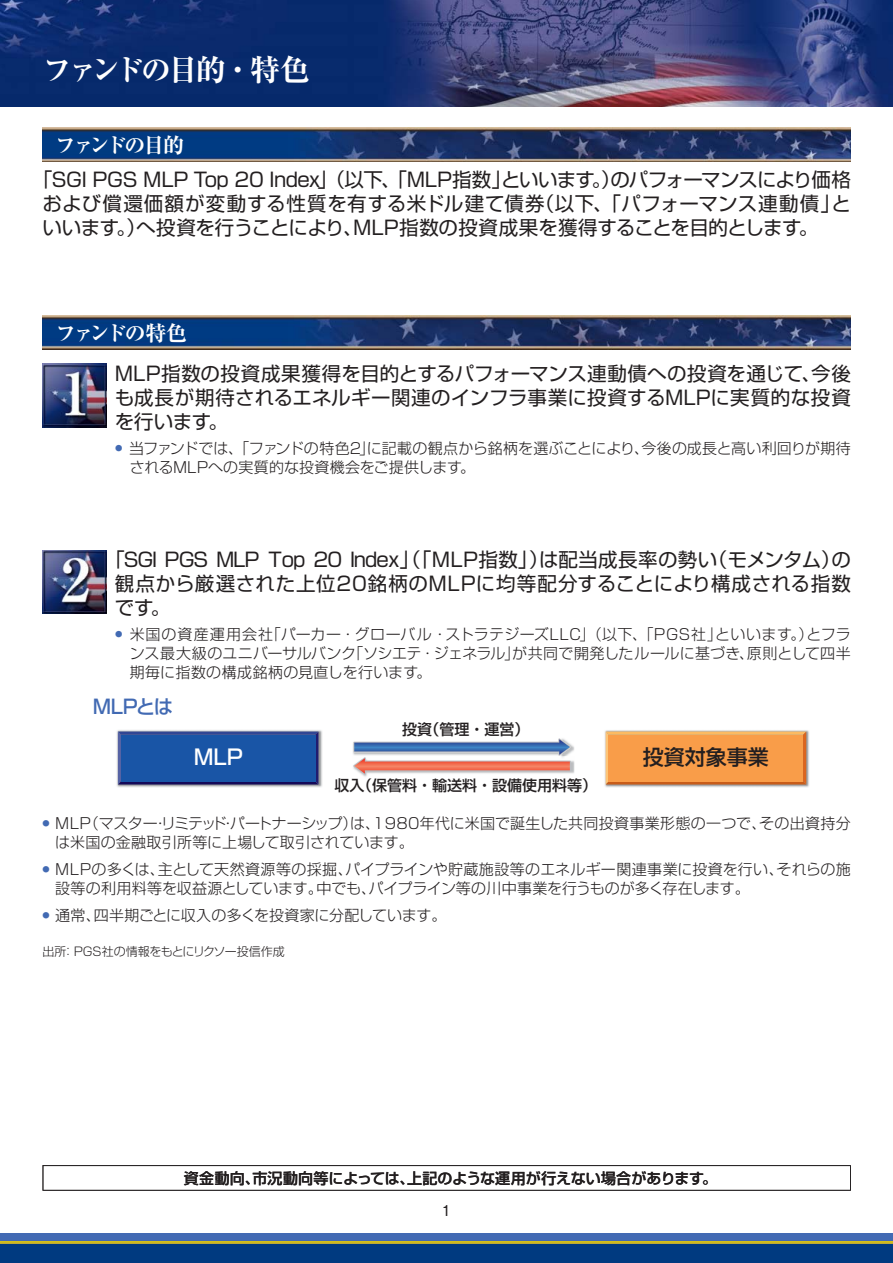
<style>
.page{position:relative;width:893px;height:1263px;background:#fff}
.page>*{position:absolute;margin:0;border:0;box-sizing:border-box;transform-origin:0 0}
.t1{font:30px "Ryumin Pro Ex Bold 90 pv RKSJ H";letter-spacing:-.105em;color:#fff}
.t2{font:21px "Ryumin Pro Ex Bold 90 pv RKSJ H";letter-spacing:-.125em;color:#fff}
.t3{font:21px "Shin Go Pro Medium 90 pv RKSJ H";color:#231f20}
.t4{font:21px "Shin Go Pro Medium 90 pv RKSJ H";color:#fff}
.t5{font:19.5px/24px "Shin Go Pro Regular 90 pv RKSJ H";letter-spacing:.01em;color:#231f20;text-align:justify}
.t6{font:19.5px "Shin Go Pro Medium 90 pv RKSJ H";letter-spacing:-.045em;color:#426ab3}
.t7{font:15px/18.8px "Shin Go Pro Light 90 pv RKSJ H";letter-spacing:.005em;color:#231f20}
.t8{font:15px "Shin Go Pro Medium 90 pv RKSJ H";color:#231f20}
.t9{font:15px "Shin Go Pro Light 90 pv RKSJ H";letter-spacing:-.015em;color:#231f20}
.t10{font:15px "Gothic BBB Pro Medium 90 pv RKSJ H";color:#231f20}
.t11{font:12px "Shin Go Pro Light 90 pv RKSJ H";color:#231f20}
.s1{font-family:"Shin Go Pro Heavy 90 pv RKSJ H";color:#426ab3}
</style>
<div class="page">
<img style="left:0;top:0;width:892px;height:107px">
<div style="left:0;top:1233px;width:892px;height:9px;background:#426ab3"></div>
<svg style="left:0;top:1242px;width:892px;height:2px;background:#c4b129"></svg>
<div style="left:0;top:1244px;width:892px;height:19px;background:#003a80"></div>
<img style="left:43px;top:128px;width:807px;height:34px">
<img style="left:43px;top:316px;width:807px;height:34px">
<img style="left:43px;top:364px;width:63px;height:64px">
<img style="left:43px;top:550px;width:63px;height:64px">
<img style="left:117px;top:730px;width:205px;height:58px">
<svg style="left:118px;top:732px;width:200px;height:53px;background:#2f3c84"></svg>
<div style="left:121px;top:735px;width:194px;height:46px;background:#1955a6"></div>
<img style="left:605px;top:730px;width:204px;height:58px">
<svg style="left:605px;top:732px;width:201px;height:53px;background:#e0924b"></svg>
<div style="left:609px;top:735px;width:194px;height:46px;background:#f99d49"></div>
<img style="left:570px;top:743px;width:4px;height:11px">
<img style="left:362px;top:760px;width:212px;height:17px">
<svg style="left:353px;top:738px;width:217px;height:37px"></svg>
<svg style="left:43px;top:1165px;width:807px;height:26px"></svg>
<h1 class="t1" style="left:43px;top:58px;width:269px">ファンドの目的・特色</h1>
<h2 class="t2" style="left:55px;top:137px;width:130px">ファンドの目的</h2>
<h3 class="t5" style="left:43px;top:171px;width:809px;text-indent:-10px">「SGI PGS MLP Top 20 Index」（以下、「MLP指数」といいます。）のパフォーマンスにより価格および償還価額が変動する性質を有する米ドル建て債券（以下、「パフォーマンス連動債」といいます。）へ投資を行うことにより、MLP指数の投資成果を獲得することを目的とします。</h3>
<h2 class="t2" style="left:55px;top:325px;width:133px">ファンドの特色</h2>
<h3 class="t5" style="left:115px;top:364px;width:737px">MLP指数の投資成果獲得を目的とするパフォーマンス連動債への投資を通じて、今後も成長が期待されるエネルギー関連のインフラ事業に投資するMLPに実質的な投資を行います。</h3>
<p class="t7" style="left:130px;top:441px;width:722px;text-indent:-15px"><span class="s1">•</span> 当ファンドでは、「ファンドの特色2」に記載の観点から銘柄を選ぶことにより、今後の成長と高い利回りが期待されるMLPへの実質的な投資機会をご提供します。</p>
<h3 class="t5" style="left:115px;top:550px;width:737px;text-indent:-10px">「SGI PGS MLP Top 20 Index」（「MLP指数」）は配当成長率の勢い（モメンタム）の観点から厳選された上位20銘柄のMLPに均等配分することにより構成される指数です。</h3>
<p class="t7" style="left:130px;top:627px;width:722px;text-align:justify;text-indent:-15px"><span class="s1">•</span> 米国の資産運用会社「パーカー・グローバル・ストラテジーズLLC」（以下、「PGS社」といいます。）とフランス最大級のユニバーサルバンク「ソシエテ・ジェネラル」が共同で開発したルールに基づき、原則として四半期毎に指数の構成銘柄の見直しを行います。</p>
<h3 class="t6" style="left:93px;top:699px;width:82px">MLPとは</h3>
<h2 class="t4" style="left:194px;top:749px;width:50px">MLP</h2>
<p class="t8" style="left:402px;top:723px;width:129px">投資（管理・運営）</p>
<p class="t8" style="left:334px;top:780px;width:264px">収入（保管料・輸送料・設備使用料等）</p>
<h2 class="t3" style="left:643px;top:749px;width:127px">投資対象事業</h2>
<p class="t7" style="left:55px;top:816px;width:797px;text-indent:-12px"><sup>●</sup> MLP（マスター・リミテッド・パートナーシップ）は、1980年代に米国で誕生した共同投資事業形態の一つで、その出資持分は米国の金融取引所等に上場して取引されています。</p>
<p class="t7" style="left:55px;top:862px;width:797px;text-indent:-13px"><sup>●</sup> MLPの多くは、主として天然資源等の採掘、パイプラインや貯蔵施設等のエネルギー関連事業に投資を行い、それらの施設等の利用料等を収益源としています。中でも、パイプライン等の川中事業を行うものが多く存在します。</p>
<p class="t9" style="left:43px;top:910px;width:405px"><sup>●</sup> 通常、四半期ごとに収入の多くを投資家に分配しています。</p>
<p class="t11" style="left:43px;top:947px;width:244px">出所：PGS社の情報をもとにリクソー投信作成</p>
<p class="t8" style="left:184px;top:1172px;width:535px">資金動向、市況動向等によっては、上記のような運用が行えない場合があります。</p>
<p class="t10" style="left:442px;top:1204px;width:11px">1</p>
</div>
